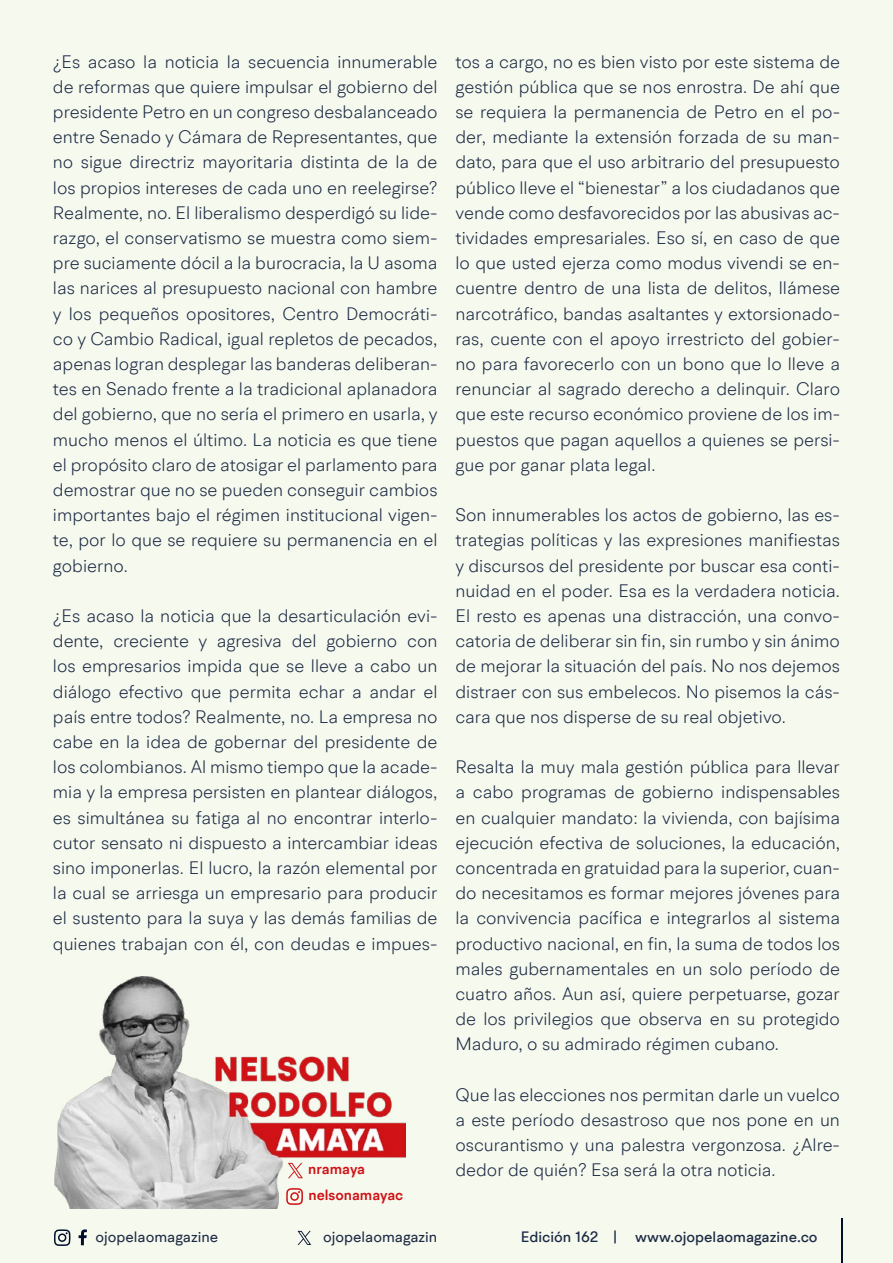
<style>
.page{position:relative;width:893px;height:1263px;background:#f6f9ee}
.page>*{position:absolute;margin:0;border:0;box-sizing:border-box;transform-origin:0 0}
.t1{font:300 18px/25.2px "BR Hendrix";color:#1b2943;text-align:justify}
.t2{font:500 15px "BR Hendrix";color:#1b2943}
.t3{font:15px "BR Hendrix";color:#1b2943}
.t4{font:600 14.55px "BR Hendrix";color:#d11217}
</style>
<div class="page">
<svg style="left:79px;top:1229px;width:8px;height:16px"></svg>
<svg style="left:54px;top:1229px;width:17px;height:17px"></svg>
<hr style="left:841px;top:1219px;width:1px;height:44px;background:#000f2b">
<svg style="left:298px;top:1231px;width:13px;height:14px"></svg>
<img style="left:54px;top:976px;width:352px;height:233px">
<svg style="left:286px;top:1188px;width:17px;height:17px"></svg>
<svg style="left:288px;top:1163px;width:15px;height:15px"></svg>
<p class="t1" style="left:53px;top:49px;width:386px">¿Es acaso la noticia la secuencia innumerable de reformas que quiere impulsar el gobierno del presidente Petro en un congreso desbalanceado entre Senado y Cámara de Representantes, que no sigue directriz mayoritaria distinta de la de los propios intereses de cada uno en reelegirse?<br>Realmente, no. El liberalismo desperdigó su lide&shy;razgo, el conservatismo se muestra como siem&shy;pre suciamente dócil a la burocracia, la U asoma las narices al presupuesto nacional con hambre y los pequeños opositores, Centro Democráti&shy;co y Cambio Radical, igual repletos de pecados, apenas logran desplegar las banderas deliberan&shy;tes en Senado frente a la tradicional aplanadora del gobierno, que no sería el primero en usarla, y mucho menos el último. La noticia es que tiene el propósito claro de atosigar el parlamento para demostrar que no se pueden conseguir cambios importantes bajo el régimen institucional vigen&shy;te, por lo que se requiere su permanencia en el gobierno.</p>
<p class="t1" style="left:53px;top:603px;width:386px">¿Es acaso la noticia que la desarticulación evi&shy;dente, creciente y agresiva del gobierno con los empresarios impida que se lleve a cabo un diálogo efectivo que permita echar a andar el país entre todos? Realmente, no. La empresa no cabe en la idea de gobernar del presidente de los colombianos. Al mismo tiempo que la acade&shy;mia y la empresa persisten en plantear diálogos, es simultánea su fatiga al no encontrar interlo&shy;cutor sensato ni dispuesto a intercambiar ideas sino imponerlas. El lucro, la razón elemental por la cual se arriesga un empresario para producir el sustento para la suya y las demás familias de quienes trabajan con él, con deudas e impues-</p>
<p class="t4" style="left:308px;top:1159px;width:58px">nramaya</p>
<p class="t4" style="left:309px;top:1185px;width:96px">nelsonamayac</p>
<p class="t1" style="left:455px;top:49px;width:386px">tos a cargo, no es bien visto por este sistema de gestión pública que se nos enrostra. De ahí que se requiera la permanencia de Petro en el po&shy;der, mediante la extensión forzada de su man&shy;dato, para que el uso arbitrario del presupuesto público lleve el “bienestar” a los ciudadanos que vende como desfavorecidos por las abusivas ac&shy;tividades empresariales. Eso sí, en caso de que lo que usted ejerza como modus vivendi se en&shy;cuentre dentro de una lista de delitos, llámese narcotráfico, bandas asaltantes y extorsionado&shy;ras, cuente con el apoyo irrestricto del gobier&shy;no para favorecerlo con un bono que lo lleve a renunciar al sagrado derecho a delinquir. Claro que este recurso económico proviene de los im&shy;puestos que pagan aquellos a quienes se persi&shy;gue por ganar plata legal.</p>
<p class="t1" style="left:455px;top:502px;width:386px">Son innumerables los actos de gobierno, las es&shy;trategias políticas y las expresiones manifiestas y discursos del presidente por buscar esa conti&shy;nuidad en el poder. Esa es la verdadera noticia.<br>El resto es apenas una distracción, una convo&shy;catoria de deliberar sin fin, sin rumbo y sin ánimo de mejorar la situación del país. No nos dejemos distraer con sus embelecos. No pisemos la cás&shy;cara que nos disperse de su real objetivo.</p>
<p class="t1" style="left:455px;top:754px;width:386px">Resalta la muy mala gestión pública para llevar a cabo programas de gobierno indispensables en cualquier mandato: la vivienda, con bajísima ejecución efectiva de soluciones, la educación, concentrada en gratuidad para la superior, cuan&shy;do necesitamos es formar mejores jóvenes para la convivencia pacífica e integrarlos al sistema productivo nacional, en fin, la suma de todos los males gubernamentales en un solo período de cuatro años. Aun así, quiere perpetuarse, gozar de los privilegios que observa en su protegido Maduro, o su admirado régimen cubano.</p>
<p class="t1" style="left:455px;top:1082px;width:386px">Que las elecciones nos permitan darle un vuelco a este período desastroso que nos pone en un oscurantismo y una palestra vergonzosa. ¿Alre&shy;dedor de quién? Esa será la otra noticia.</p>
<p class="t3" style="left:96px;top:1227px;width:124px">ojopelaomagazine</p>
<p class="t3" style="left:323px;top:1227px;width:116px">ojopelaomagazin</p>
<p class="t2" style="left:521px;top:1227px;width:298px">Edición 162 | www.ojopelaomagazine.co</p>
</div>
